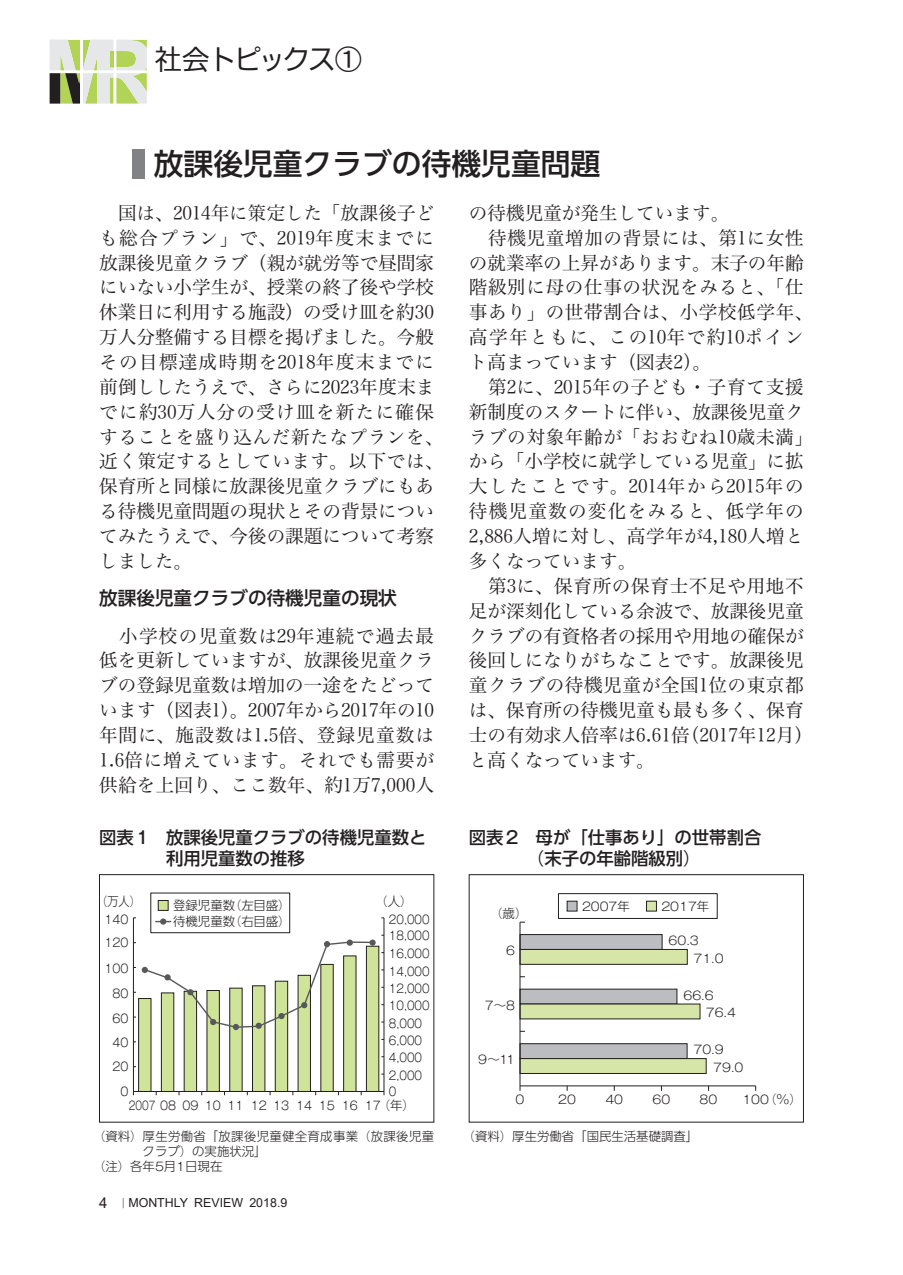
<style>
.page{position:relative;width:903px;height:1275px;background:#fff}
.page>*{position:absolute;margin:0;border:0;box-sizing:border-box;transform-origin:0 0}
.タイトル{font:500 29.75px "UD Shin Go Pr 6 N";color:#231f20}
.t1{font:100 27.3px "PN Go IWA";letter-spacing:-.1em;color:#231f20}
.本文{font:18.55px/24.8px "Hiragino Serif Pr 6 N W3";color:#231f20}
.本文-2{font:18.55px/24.8px "Hiragino Serif Pr 6 N W3";letter-spacing:.035em;color:#231f20}
.見出し{font:500 18.55px "UD Shin Go Pr 6 N";color:#231f20}
.図表タイトル{font:500 17.32px/21px "UD Shin Go Pr 6 N";color:#231f20;text-align:center}
.図表資料{font:300 12.42px/16.1px "UD Shin Go Pr 6 N";color:#231f20}
.図表資料-2{font:300 12.42px "UD Shin Go Pr 6 N";letter-spacing:.025em;color:#231f20}
.t2{font:12.42px "Arial";color:#231f20}
.t3{font:300 12.42px "Koz Go Pr 6 N";color:#231f20}
.t4{font:300 12.42px "Koz Go Pr 6 N";color:#231f20;scale:.9 1}
.t5{font:300 11.72px "Gothic MB101 Pr 6 N";color:#231f20;scale:.93 1}
.t6{font:300 11.72px "Gothic MB101 Pr 6 N";color:#231f20;scale:1.1 1}
.t7{font:300 11.72px "Gothic MB101 Pr 6 N";color:#231f20;scale:.82 1}
.t8{font:300 11.72px "Gothic MB101 Pr 6 N";color:#231f20}
.s1{font-family:"Gothic MB101 Pr 6 N"}
.s2{font-family:"UD Shin Go Pr 6 N"}
.s3{font-family:"Koz Go Pr 6 N"}
.s4{font-size:12.42px}
.s5{font-family:"UD Shin Go Pr 6 N";font-size:12.42px}
.s6{font-family:"Gothic MB101 Pr 6 N";font-size:11.72px}
.s7{font-size:14.88px}
.s8{font-family:"Hiragino Serif Pr 6 N W3";font-size:10.15px;color:#939598}
</style>
<div class="page">
<svg style="left:50px;top:40px;width:97px;height:64px"></svg>
<div style="left:133px;top:149px;width:12px;height:30px;background:#808285"></div>
<hr style="left:520px;top:922px;width:1px;height:164px;background:#231f20">
<div style="left:558px;top:893px;width:159px;height:26px;border:1px solid #231f20"></div>
<div style="left:567px;top:901px;width:10px;height:10px;background:#bcbdc0"></div>
<div style="left:567px;top:901px;width:10px;height:10px;border:1px solid #231f20"></div>
<div style="left:646px;top:901px;width:10px;height:10px;background:#d6e6a9"></div>
<div style="left:646px;top:901px;width:11px;height:10px;border:1px solid #231f20"></div>
<hr style="left:520px;top:1085px;width:236px;height:1px;background:#231f20">
<svg style="left:519px;top:934px;width:188px;height:140px"></svg>
<div style="left:469px;top:874px;width:335px;height:248px;border:1px solid #231f20"></div>
<hr style="left:384px;top:918px;width:1px;height:173px;background:#231f20">
<hr style="left:133px;top:918px;width:1px;height:173px;background:#231f20">
<div style="left:150px;top:893px;width:140px;height:40px;border:1px solid #231f20"></div>
<div style="left:158px;top:900px;width:10px;height:10px;background:#cfe399"></div>
<div style="left:158px;top:900px;width:10px;height:11px;border:1px solid #231f20"></div>
<div style="left:160px;top:918px;width:6px;height:7px;background:#57585a;border-radius:50%"></div>
<svg style="left:133px;top:935px;width:252px;height:160px"></svg>
<div style="left:347px;top:939px;width:6px;height:7px;background:#57585a;border-radius:50%"></div>
<svg style="left:369px;top:939px;width:7px;height:7px"></svg>
<div style="left:99px;top:874px;width:335px;height:248px;border:1px solid #231f20"></div>
<h2 class="t1" style="left:155px;top:46px;width:209px">社会トピックス①</h2>
<p class="タイトル" style="left:154px;top:140px;width:448px">放課後児童クラブの待機児童問題</p>
<p class="本文" style="left:99px;top:199px;width:346px">　国は、2014年に策定した「放課後子ども総合プラン」で、2019年度末までに放課後児童クラブ（親が就労等で昼間家にいない小学生が、授業の終了後や学校休業日に利用する施設）の受け皿を約30万人分整備する目標を掲げました。今般その目標達成時期を2018年度末までに前倒ししたうえで、さらに2023年度末までに約30万人分の受け皿を新たに確保することを盛り込んだ新たなプランを、近く策定するとしています。以下では、保育所と同様に放課後児童クラブにもある待機児童問題の現状とその背景についてみたうえで、今後の課題について考察しました。</p>
<p class="見出し" style="left:99px;top:583px;width:299px">放課後児童クラブの待機児童の現状</p>
<p class="本文" style="left:99px;top:621px;width:336px;text-align:justify">　小学校の児童数は29年連続で過去最低を更新していますが、放課後児童クラブの登録児童数は増加の一途をたどっています（図表1）。2007年から2017年の10年間に、施設数は1.5倍、登録児童数は1.6倍に増えています。それでも需要が供給を上回り、ここ数年、約1万7,000人</p>
<p class="図表タイトル" style="left:166px;top:826px;width:262px;text-align:left;text-indent:-67px">図表<span class="s1">1</span> 放課後児童クラブの待機児童数と利用児童数の推移</p>
<p class="t4" style="left:96px;top:895px;width:51px">（<span class="s2">万人</span>）</p>
<p class="t3" style="left:375px;top:895px;width:39px">（<span class="s2">人</span>）</p>
<p class="図表資料" style="left:173px;top:897px;width:119px">登録児童数<span class="s3">（</span>左目盛<span class="s3">）</span>待機児童数<span class="s3">（</span>右目盛<span class="s3">）</span></p>
<p class="t8" style="left:104px;top:909px;width:25px">140</p>
<p class="t5" style="left:389px;top:909px;width:45px">20<span class="s4">,</span>000</p>
<p class="t8" style="left:104px;top:933px;width:25px">120</p>
<p class="t5" style="left:389px;top:925px;width:45px">18<span class="s4">,</span>000</p>
<p class="t5" style="left:389px;top:944px;width:45px">16<span class="s4">,</span>000</p>
<p class="t8" style="left:104px;top:959px;width:25px">100</p>
<p class="t5" style="left:389px;top:961px;width:45px">14<span class="s4">,</span>000</p>
<p class="t8" style="left:112px;top:984px;width:17px">80</p>
<p class="t5" style="left:389px;top:979px;width:45px">12<span class="s4">,</span>000</p>
<p class="t8" style="left:112px;top:1008px;width:17px">60</p>
<p class="t5" style="left:389px;top:996px;width:45px">10<span class="s4">,</span>000</p>
<p class="t5" style="left:389px;top:1013px;width:37px">8<span class="s4">,</span>000</p>
<p class="t8" style="left:112px;top:1033px;width:17px">40</p>
<p class="t5" style="left:389px;top:1031px;width:37px">6<span class="s4">,</span>000</p>
<p class="t8" style="left:112px;top:1057px;width:17px">20</p>
<p class="t5" style="left:389px;top:1048px;width:37px">4<span class="s4">,</span>000</p>
<p class="t5" style="left:389px;top:1066px;width:37px">2<span class="s4">,</span>000</p>
<p class="t8" style="left:120px;top:1081px;width:9px">0</p>
<p class="t5" style="left:389px;top:1081px;width:10px">0</p>
<p class="t3" style="left:378px;top:1098px;width:39px">（<span class="s2">年</span>）</p>
<p class="t7" style="left:129px;top:1095px;width:309px">2007 08 09 10 11 12 13 14 15 16 17</p>
<p class="本文" style="left:469px;top:199px;width:262px">の待機児童が発生しています。</p>
<p class="本文-2" style="left:469px;top:224px;width:346px">　待機児童増加の背景には、第1に女性の就業率の上昇があります。末子の年齢階級別に母の仕事の状況をみると、「仕事あり」の世帯割合は、小学校低学年、高学年ともに、この10年で約10ポイント高まっています（図表2）。</p>
<p class="本文" style="left:469px;top:373px;width:346px">　第2に、2015年の子ども・子育て支援新制度のスタートに伴い、放課後児童クラブの対象年齢が「おおむね10歳未満」から「小学校に就学している児童」に拡大したことです。2014年から2015年の待機児童数の変化をみると、低学年の<br>2,886人増に対し、高学年が4,180人増と多くなっています。</p>
<p class="本文" style="left:469px;top:572px;width:346px">　第3に、保育所の保育士不足や用地不足が深刻化している余波で、放課後児童クラブの有資格者の採用や用地の確保が後回しになりがちなことです。放課後児童クラブの待機児童が全国1位の東京都は、保育所の待機児童も最も多く、保育士の有効求人倍率は6.61倍（2017年12月）と高くなっています。</p>
<p class="図表タイトル" style="left:469px;top:826px;width:294px">図表<span class="s1">2</span> 母が「仕事あり」の世帯割合<span class="s3">（</span>末子の年齢階級別<span class="s3">）</span></p>
<p class="t3" style="left:490px;top:906px;width:39px">（<span class="s2">歳</span>）</p>
<p class="t6" style="left:506px;top:941px;width:10px">6</p>
<p class="t6" style="left:485px;top:995px;width:29px">7<span class="s5">～</span>8</p>
<p class="t6" style="left:478px;top:1050px;width:35px">9<span class="s5">～</span>11</p>
<p class="t6" style="left:582px;top:896px;width:45px">2007<span class="s5">年</span></p>
<p class="t6" style="left:661px;top:896px;width:45px">2017<span class="s5">年</span></p>
<p class="t6" style="left:669px;top:931px;width:29px">60<span class="s4">.</span>3</p>
<p class="t6" style="left:693px;top:948px;width:29px">71<span class="s4">.</span>0</p>
<p class="t6" style="left:683px;top:986px;width:29px">66<span class="s4">.</span>6</p>
<p class="t6" style="left:706px;top:1003px;width:29px">76<span class="s4">.</span>4</p>
<p class="t6" style="left:693px;top:1040px;width:29px">70<span class="s4">.</span>9</p>
<p class="t6" style="left:713px;top:1057px;width:29px">79<span class="s4">.</span>0</p>
<p class="t3" style="left:764px;top:1092px;width:39px">（<span class="s1">%</span>）</p>
<p class="t6" style="left:515px;top:1090px;width:10px">0</p>
<p class="t6" style="left:558px;top:1090px;width:18px">20</p>
<p class="t6" style="left:605px;top:1090px;width:18px">40</p>
<p class="t6" style="left:652px;top:1090px;width:18px">60</p>
<p class="t6" style="left:700px;top:1090px;width:18px">80</p>
<p class="t6" style="left:742px;top:1090px;width:26px">100</p>
<p class="図表資料-2" style="left:93px;top:1126px;width:343px"><span class="s3">（</span>資料<span class="s3">）</span>厚生労働省「放課後児童健全育成事業<span class="s3">（</span>放課後児童</p>
<p class="図表資料" style="left:463px;top:1127px;width:237px"><span class="s3">（</span>資料<span class="s3">）</span>厚生労働省「国民生活基礎調査」</p>
<p class="図表資料" style="left:143px;top:1142px;width:126px">クラブ<span class="s3">）</span>の実施状況」</p>
<p class="図表資料" style="left:93px;top:1157px;width:131px"><span class="s3">（</span>注<span class="s3">）</span>各年<span class="s6">5</span>月<span class="s6">1</span>日現在</p>
<p class="t2" style="left:99px;top:1194px;width:190px"><span class="s7">4</span> <span class="s8">┃</span>MONTHLY REVIEW 2018.9</p>
</div>
